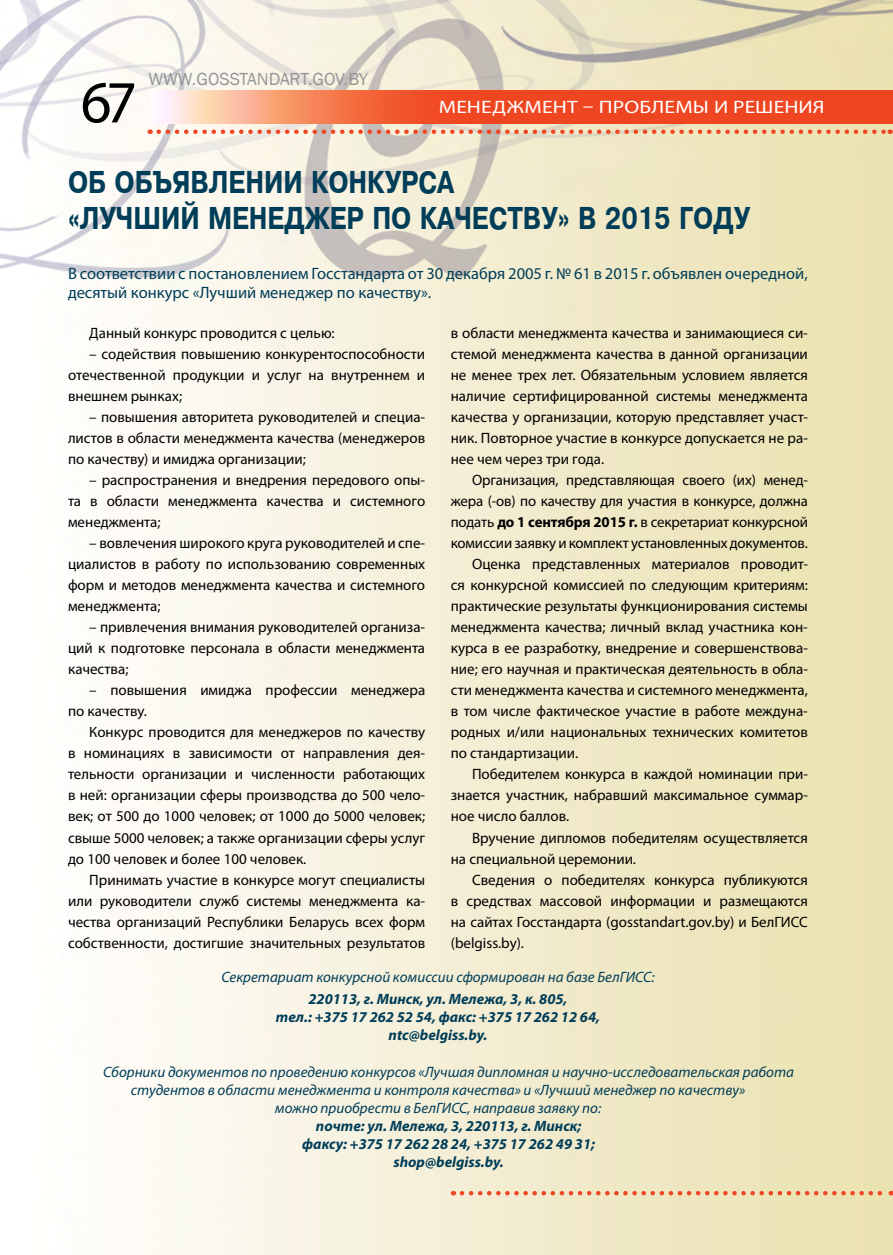
<style>
.page{position:relative;width:893px;height:1255px;background:#fff}
.page>*{position:absolute;margin:0;border:0;box-sizing:border-box;transform-origin:0 0}
.t1{font:60px "Myriad Pro";color:#000}
.t2{font:700 30px/36px "Pragmatica";color:#003d58;scale:.8 1}
.t3{font:18px "Myriad Pro";letter-spacing:.005em;color:#fff;scale:1.2 1}
.t4{font:18px "Franklin Gothic";color:#939598}
.t5{font:16.5px/19.5px "Myriad Pro";color:#003d58}
.t6{font:15px/21px "Myriad Pro";color:#000;text-align:justify}
.t7{font:italic 15px "Myriad Pro";color:#003d58}
.t8{font:italic 700 15px/18px "Myriad Pro";color:#003d58;text-align:center}
.s1{font-weight:700}
</style>
<div class="page">
<img style="left:0;top:0;width:893px;height:1254px">
<img style="left:151px;top:91px;width:742px;height:33px">
<svg style="left:159px;top:129px;width:732px;height:5px;background:#ebad91"></svg>
<svg style="left:462px;top:1190px;width:430px;height:5px;background:#eeb28d"></svg>
<h1 class="t1" style="left:81px;top:65px;width:58px">67</h1>
<p class="t4" style="left:148px;top:67px;width:71px">WWW.GOSST</p>
<p class="t4" style="left:247px;top:67px;width:122px">AN DART.GOV.BY</p>
<p class="t3" style="left:439px;top:96px;width:323px">МЕНЕДЖМЕНТ – ПРОБЛЕМЫ И РЕШЕНИЯ</p>
<h2 class="t2" style="left:68px;top:164px;width:787px">ОБ ОБЪЯВЛЕНИИ КОНКУРСА<br>«ЛУЧШИЙ МЕНЕДЖЕР ПО КАЧЕСТВУ» в 2015 году</h2>
<p class="t5" style="left:68px;top:263px;width:741px">В соответствии с постановлением Госстандарта от 30 декабря 2005 г. № 61 в 2015 г. объявлен очередной, десятый конкурс «Лучший менеджер по качеству».</p>
<p class="t6" style="left:89px;top:322px;width:247px">Данный конкурс проводится с целью:</p>
<p class="t6" style="left:68px;top:343px;width:359px;text-indent:21px">– содействия повышению конкурентоспособности отечественной продукции и услуг на внутреннем и внешнем рынках;</p>
<p class="t6" style="left:68px;top:406px;width:359px;text-indent:21px">– повышения авторитета руководителей и специа&shy;листов в области менеджмента качества (менеджеров по качеству) и имиджа организации;</p>
<p class="t6" style="left:68px;top:469px;width:359px;text-indent:21px">– распространения и внедрения передового опы&shy;та в области менеджмента качества и системного менеджмента;</p>
<p class="t6" style="left:68px;top:532px;width:359px;text-indent:21px">– вовлечения широкого круга руководителей и спе&shy;циалистов в работу по использованию современных форм и методов менеджмента качества и системного менеджмента;</p>
<p class="t6" style="left:68px;top:616px;width:359px;text-indent:21px">– привлечения внимания руководителей организа&shy;ций к подготовке персонала в области менеджмента качества;</p>
<p class="t6" style="left:68px;top:679px;width:359px;text-indent:21px">– повышения имиджа профессии менеджера по качеству.</p>
<p class="t6" style="left:68px;top:721px;width:359px;text-indent:21px">Конкурс проводится для менеджеров по качеству в номинациях в зависимости от направления дея&shy;тельности организации и численности работающих в ней: организации сферы производства до 500 чело&shy;век; от 500 до 1000 человек; от 1000 до 5000 человек; свыше 5000 человек; а также организации сферы услуг до 100 человек и более 100 человек.</p>
<p class="t6" style="left:68px;top:868px;width:359px;text-indent:21px">Принимать участие в конкурсе могут специалисты или руководители служб системы менеджмента ка&shy;чества организаций Республики Беларусь всех форм собственности, достигшие значительных результатов</p>
<p class="t6" style="left:451px;top:322px;width:359px">в области менеджмента качества и занимающиеся си&shy;стемой менеджмента качества в данной организации не менее трех лет. Обязательным условием является наличие сертифицированной системы менеджмента качества у организации, которую представляет участ&shy;ник. Повторное участие в конкурсе допускается не ра&shy;нее чем через три года.</p>
<p class="t6" style="left:472px;top:469px;width:337px">Организация, представляющая своего (их) менед-</p>
<p class="t6" style="left:451px;top:490px;width:359px">жера (-ов) по качеству для участия в конкурсе, должна</p>
<p class="t6" style="left:451px;top:511px;width:359px">подать <span class="s1">до 1 сентября 2015 г.</span> в секретариат конкурсной</p>
<p class="t6" style="left:451px;top:532px;width:359px">комиссии заявку и комплект установленных документов.</p>
<p class="t6" style="left:472px;top:553px;width:337px">Оценка представленных материалов проводит-</p>
<p class="t6" style="left:451px;top:574px;width:359px">ся конкурсной комиссией по следующим критериям:</p>
<p class="t6" style="left:451px;top:595px;width:359px">практические результаты функционирования системы</p>
<p class="t6" style="left:451px;top:616px;width:359px">менеджмента качества; личный вклад участника кон-</p>
<p class="t6" style="left:451px;top:637px;width:359px">курса в ее разработку, внедрение и совершенствова-</p>
<p class="t6" style="left:451px;top:658px;width:359px">ние; его научная и практическая деятельность в обла-</p>
<p class="t6" style="left:451px;top:679px;width:359px">сти менеджмента качества и системного менеджмента,</p>
<p class="t6" style="left:451px;top:700px;width:359px">в том числе фактическое участие в работе междуна-</p>
<p class="t6" style="left:451px;top:721px;width:359px">родных и/или национальных технических комитетов</p>
<p class="t6" style="left:451px;top:742px;width:129px">по стандартизации.</p>
<p class="t6" style="left:472px;top:763px;width:337px">Победителем конкурса в каждой номинации при-</p>
<p class="t6" style="left:451px;top:784px;width:359px">знается участник, набравший максимальное суммар-</p>
<p class="t6" style="left:451px;top:805px;width:120px">ное число баллов.</p>
<p class="t6" style="left:472px;top:826px;width:337px">Вручение дипломов победителям осуществляется</p>
<p class="t6" style="left:451px;top:847px;width:187px">на специальной церемонии.</p>
<p class="t6" style="left:472px;top:868px;width:337px">Сведения о победителях конкурса публикуются</p>
<p class="t6" style="left:451px;top:889px;width:359px">в средствах массовой информации и размещаются</p>
<p class="t6" style="left:451px;top:910px;width:359px">на сайтах Госстандарта (gosstandart.gov.by) и БелГИСС</p>
<p class="t6" style="left:451px;top:931px;width:75px">(belgiss.by).</p>
<p class="t7" style="left:221px;top:967px;width:435px">Секретариат конкурсной комиссии сформирован на базе БелГИСС:</p>
<p class="t8" style="left:276px;top:989px;width:326px">220113, г. Минск, ул. Мележа, 3, к. 805,<br>тел.: +375 17 262 52 54, факс: +375 17 262 12 64, ntc@belgiss.by.</p>
<p class="t7" style="left:103px;top:1062px;width:692px">Сборники документов по проведению конкурсов «Лучшая дипломная и научно-исследовательская работа</p>
<p class="t7" style="left:131px;top:1080px;width:616px">студентов в области менеджмента и контроля качества» и «Лучший менеджер по качеству»</p>
<p class="t7" style="left:275px;top:1098px;width:328px">можно приобрести в БелГИСС, направив заявку по:</p>
<p class="t8" style="left:302px;top:1116px;width:294px">почте: ул. Мележа, 3, 220113, г. Минск; факсу: +375 17 262 28 24, +375 17 262 49 31; shop@belgiss.by.</p>
</div>
